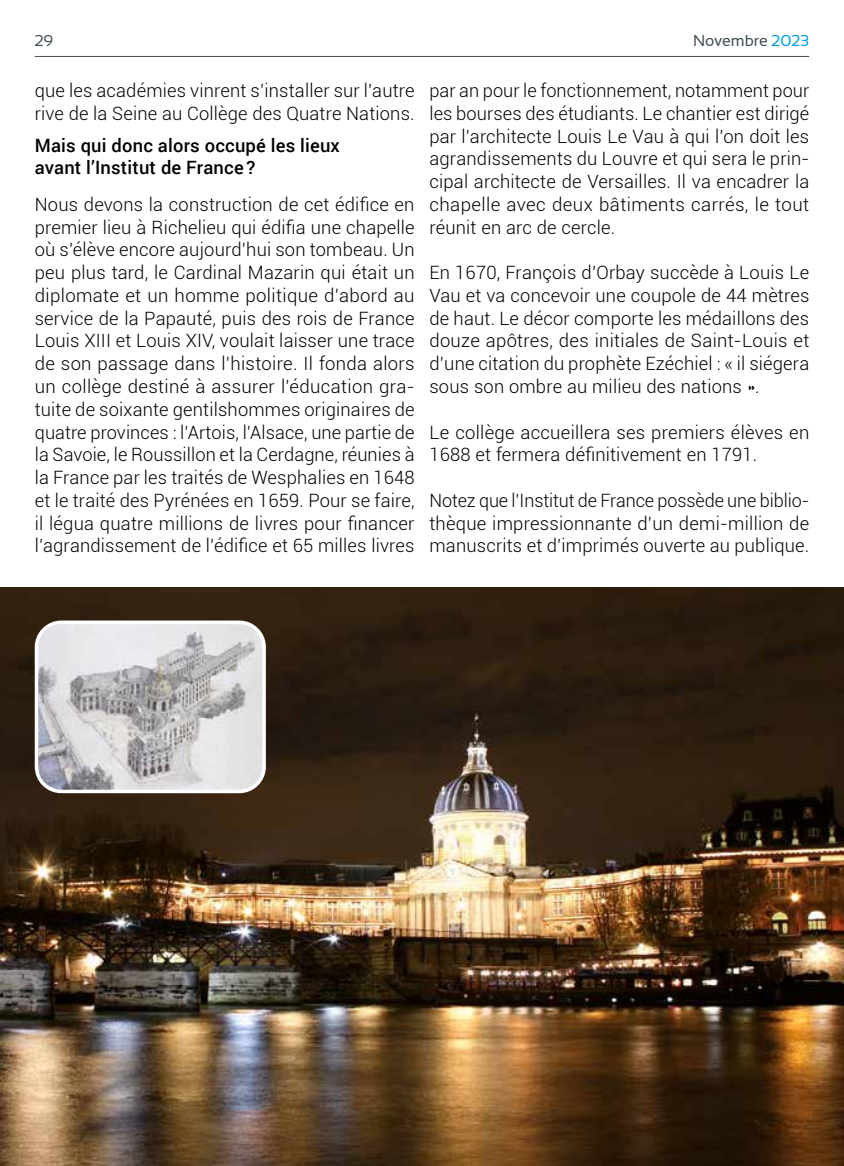
<style>
.page{position:relative;width:844px;height:1166px;background:#fff}
.page>*{position:absolute;margin:0;border:0;box-sizing:border-box;transform-origin:0 0}
.t1{font:300 18.38px/22.8px "Roboto";letter-spacing:.01em;color:#000;text-align:justify}
.t2{font:500 18.38px/22.1px "Roboto";letter-spacing:.01em;color:#000}
.t3{font:15.75px "Sansation";color:#414f55}
.s1{color:#009fe3}
</style>
<div class="page">
<img style="left:0;top:587px;width:843px;height:579px">
<hr style="left:35px;top:56px;width:774px;height:1px;background:#414f55">
<img style="left:36px;top:622px;width:228px;height:169px">
<div style="left:35px;top:620px;width:231px;height:173px;border:4px solid #fff;border-radius:25px"></div>
<p class="t3" style="left:35px;top:32px;width:20px">29</p>
<p class="t3" style="left:693px;top:32px;width:118px">Novembre <span class="s1">2023</span></p>
<p class="t1" style="left:35px;top:79px;width:381px">que les académies vinrent s’installer sur l’autre rive de la Seine au Collège des Quatre Nations.</p>
<p class="t2" style="left:35px;top:134px;width:306px">Mais qui donc alors occupé les lieux avant l’Institut de France ?</p>
<p class="t1" style="left:35px;top:192px;width:381px">Nous devons la construction de cet édifice en premier lieu à Richelieu qui édifia une chapelle où s’élève encore aujourd’hui son tombeau. Un peu plus tard, le Cardinal Mazarin qui était un diplomate et un homme politique d’abord au service de la Papauté, puis des rois de France Louis XIII et Louis XIV, voulait laisser une trace de son passage dans l’histoire. Il fonda alors un collège destiné à assurer l’éducation gra&shy;tuite de soixante gentilshommes originaires de quatre provinces : l’Artois, l’Alsace, une partie de la Savoie, le Roussillon et la Cerdagne, réunies à la France par les traités de Wesphalies en 1648 et le traité des Pyrénées en 1659. Pour se faire, il légua quatre millions de livres pour financer l’agrandissement de l’édifice et 65 milles livres</p>
<p class="t1" style="left:429px;top:79px;width:381px">par an pour le fonctionnement, notamment pour les bourses des étudiants. Le chantier est dirigé par l’architecte Louis Le Vau à qui l’on doit les agrandissements du Louvre et qui sera le prin&shy;cipal architecte de Versailles. Il va encadrer la chapelle avec deux bâtiments carrés, le tout réunit en arc de cercle.</p>
<p class="t1" style="left:429px;top:261px;width:381px">En 1670, François d’Orbay succède à Louis Le Vau et va concevoir une coupole de 44 mètres de haut. Le décor comporte les médaillons des douze apôtres, des initiales de Saint-Louis et d’une citation du prophète Ezéchiel : « il siégera sous son ombre au milieu des nations ».</p>
<p class="t1" style="left:429px;top:420px;width:381px">Le collège accueillera ses premiers élèves en<br>1688 et fermera définitivement en 1791.</p>
<p class="t1" style="left:429px;top:488px;width:381px">Notez que l’Institut de France possède une biblio&shy;thèque impressionnante d’un demi-million de manuscrits et d’imprimés ouverte au publique.</p>
</div>
